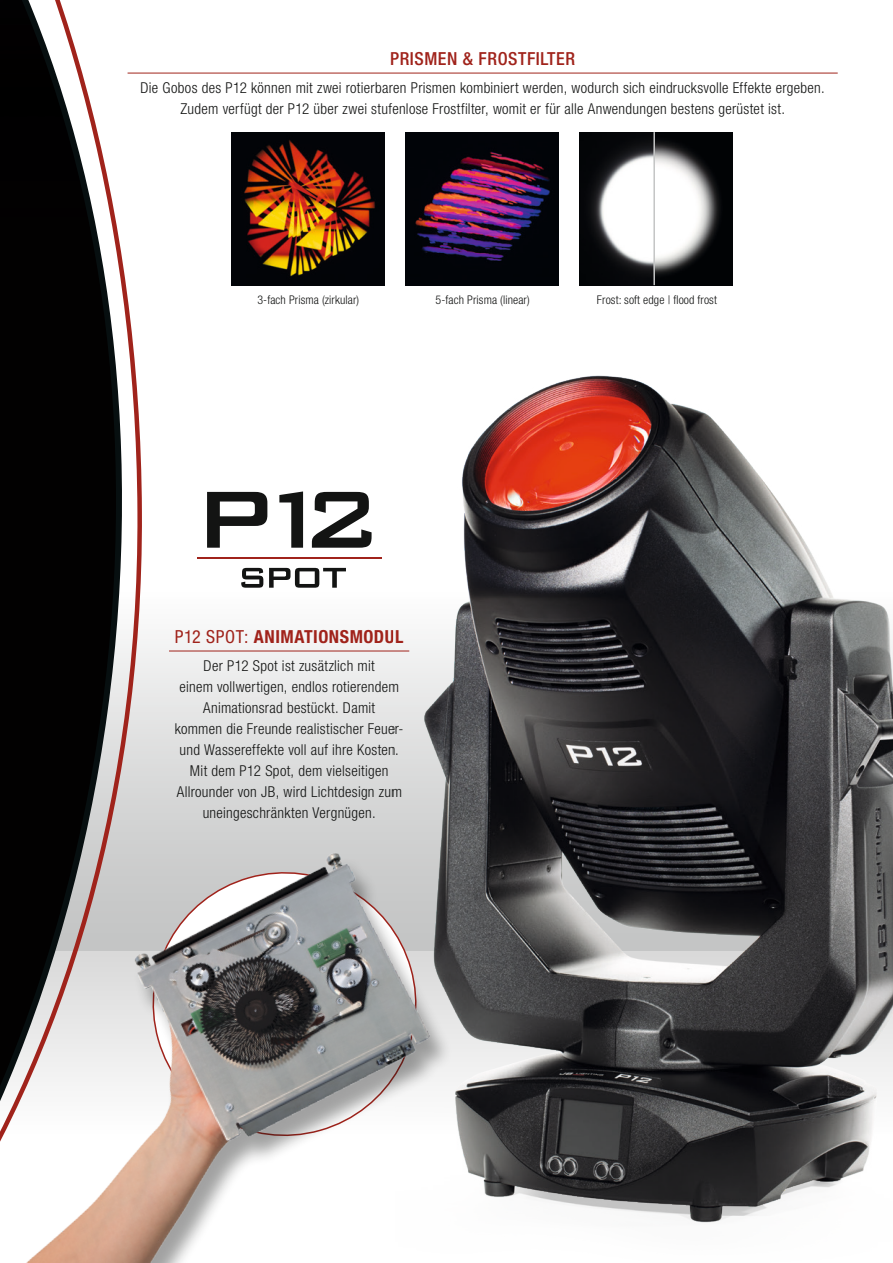
<style>
.page{position:relative;width:893px;height:1263px;background:#fff}
.page>*{position:absolute;margin:0;border:0;box-sizing:border-box;transform-origin:0 0}
.t1{font:700 condensed 18px "Helvetica Neue";letter-spacing:.03em;color:#a0231b}
.t2{font:500 condensed 18px "Helvetica Neue";letter-spacing:.03em;color:#a0231b}
.t3{font:300 condensed 15px/21px "Helvetica Neue";letter-spacing:.02em;color:#131413;text-align:center}
.t4{font:300 condensed 12px "Helvetica Neue";letter-spacing:.01em;color:#131413}
.s1{font-weight:400}
</style>
<div class="page">
<svg style="left:156px;top:557px;width:239px;height:261px"></svg>
<svg style="left:143px;top:72px;width:13px;height:746px"></svg>
<hr style="left:128px;top:73px;width:710px;height:1px;background:#a0231b">
<img style="left:580px;top:132px;width:153px;height:153px">
<img style="left:231px;top:132px;width:153px;height:153px">
<img style="left:405px;top:132px;width:153px;height:153px">
<hr style="left:653px;top:132px;width:2px;height:153px;background:#c4c5c5">
<svg style="left:241px;top:568px;width:105px;height:20px"></svg>
<svg style="left:207px;top:491px;width:165px;height:57px"></svg>
<hr style="left:197px;top:557px;width:184px;height:1px;background:#a0231b">
<hr style="left:169px;top:651px;width:240px;height:1px;background:#a0231b">
<img style="left:395px;top:375px;width:498px;height:848px">
<img style="left:143px;top:818px;width:398px;height:445px">
<svg style="left:0;top:0;width:143px;height:1263px"></svg>
<p class="t2" style="left:390px;top:48px;width:186px">PRISMEN &amp; FROSTFILTER</p>
<p class="t3" style="left:141px;top:77px;width:686px">Die Gobos des P12 können mit zwei rotierbaren Prismen kombiniert werden, wodurch sich eindrucksvolle Effekte ergeben.<br>Zudem verfügt der P12 über zwei stufenlose Frostfilter, womit er für alle Anwendungen bestens gerüstet ist.</p>
<p class="t4" style="left:257px;top:293px;width:103px">3-fach Prisma (zirkular)</p>
<p class="t4" style="left:435px;top:293px;width:96px">5-fach Prisma (linear)</p>
<p class="t4" style="left:597px;top:293px;width:121px">Frost: soft edge | flood frost</p>
<p class="t1" style="left:175px;top:626px;width:230px"><span class="s1">P12 SPOT:</span> ANIMATIONSMODUL</p>
<p class="t3" style="left:175px;top:655px;width:230px">Der P12 Spot ist zusätzlich mit<br>einem vollwertigen, endlos rotierendem Animationsrad bestückt. Damit<br>kommen die Freunde realistischer Feuer&shy;und Wassereffekte voll auf ihre Kosten.<br>Mit dem P12 Spot, dem vielseitigen Allrounder von JB, wird Lichtdesign zum uneingeschränkten Vergnügen.</p>
</div>
